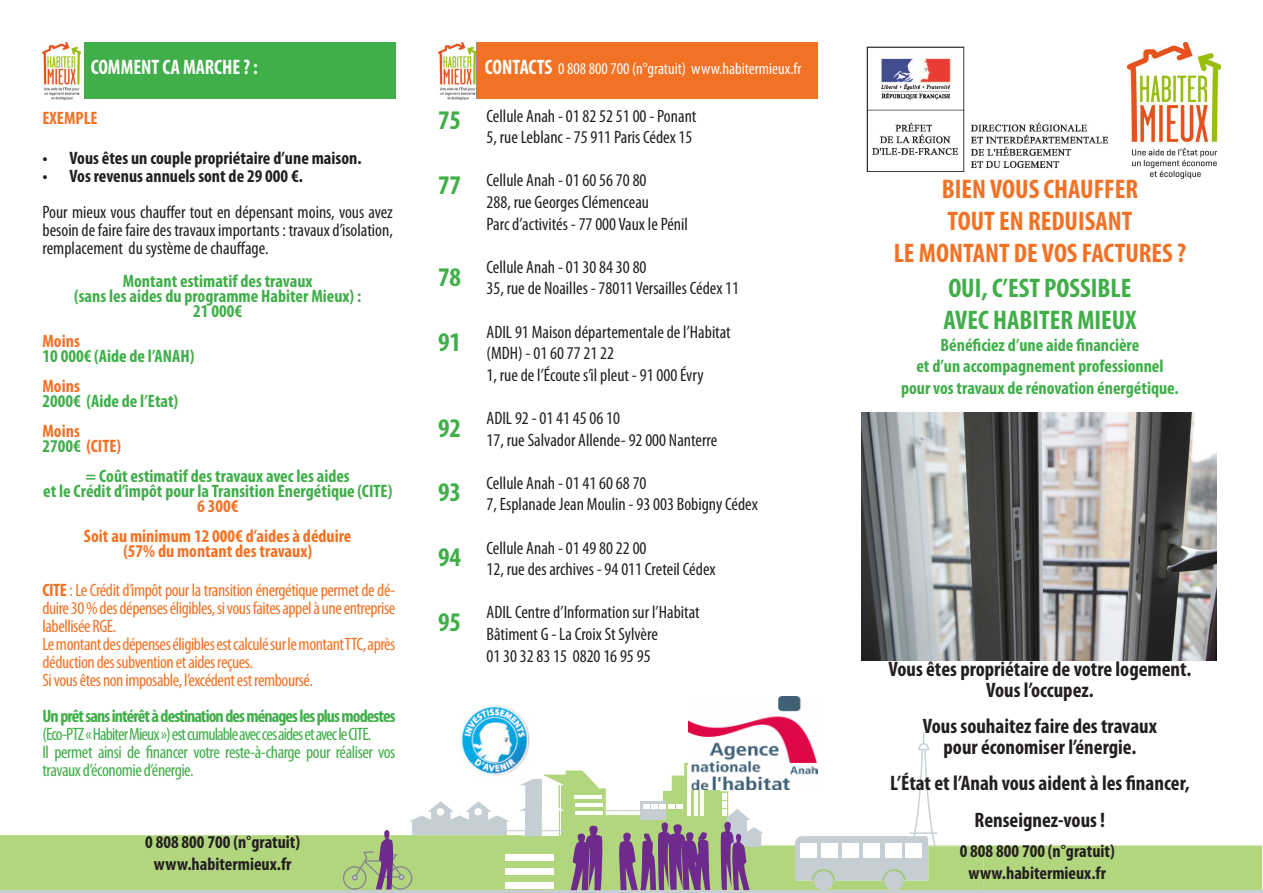
<style>
.page{position:relative;width:1263px;height:893px;background:#fff}
.page>*{position:absolute;margin:0;border:0;box-sizing:border-box;transform-origin:0 0}
.t1{font:700 condensed 27px "Myriad Pro";color:#f27225}
.t2{font:700 condensed 27px "Myriad Pro";color:#40ae49}
.t3{font:700 condensed 21px "Myriad Pro";color:#231f20}
.Paragraph_Style_1{font:700 condensed 21px "Myriad Pro";color:#fff;scale:.95 1}
.t4{font:condensed 18px/18px "Myriad Pro";color:#231f20;text-align:justify}
.t5{font:700 condensed 18px "Myriad Pro";color:#40ae49}
.t6{font:condensed 18px/18px "Myriad Pro";letter-spacing:-.025em;color:#f27225;text-align:justify}
.t7{font:700 condensed 18px "Myriad Pro";color:#231f20}
.t8{font:condensed 18px/18px "Myriad Pro";letter-spacing:-.05em;color:#40ae49}
.t9{font:700 condensed 18px "Myriad Pro";color:#f27225}
.t10{font:condensed 18px/18px "Myriad Pro";letter-spacing:-.025em;color:#40ae49}
.Paragraph_Style_1-2{font:condensed 16.5px "Myriad Pro";color:#fff}
.s1{color:#40ae49}
.s2{font-weight:700}
.s3{font-weight:700;font-size:21px}
</style>
<div class="page">
<svg style="left:0;top:763px;width:1262px;height:127px"></svg>
<hr style="left:687px;top:765px;width:4px;height:51px;background:#fff">
<svg style="left:343px;top:774px;width:367px;height:116px"></svg>
<svg style="left:720px;top:794px;width:44px;height:96px"></svg>
<hr style="left:0;top:890px;width:1263px;height:3px;background:#c5ced3">
<svg style="left:795px;top:732px;width:189px;height:158px"></svg>
<img style="left:861px;top:413px;width:355px;height:247px">
<img style="left:1127px;top:43px;width:93px;height:136px">
<img style="left:438px;top:43px;width:38px;height:56px">
<div style="left:476px;top:43px;width:341px;height:56px;background:#f27225"></div>
<img style="left:688px;top:696px;width:129px;height:93px">
<img style="left:438px;top:706px;width:106px;height:72px">
<div style="left:84px;top:43px;width:311px;height:56px;background:#40ae49"></div>
<img style="left:43px;top:43px;width:38px;height:56px">
<img style="left:866px;top:46px;width:243px;height:126px">
<p class="Paragraph_Style_1" style="left:91px;top:54px;width:178px">COMMENT CA MARCHE ? :</p>
<p class="t9" style="left:43px;top:107px;width:57px">EXEMPLE</p>
<p class="t7" style="left:43px;top:146px;width:321px">• Vous êtes un couple propriétaire d’une maison.</p>
<p class="t7" style="left:43px;top:164px;width:262px">• Vos revenus annuels sont de 29 000 €.</p>
<p class="t4" style="left:43px;top:202px;width:352px">Pour mieux vous chauffer tout en dépensant moins, vous avez besoin de faire faire des travaux importants : travaux d’isolation, remplacement du système de chauffage.</p>
<p class="t5" style="left:123px;top:269px;width:191px">Montant estimatif des travaux</p>
<p class="t5" style="left:74px;top:284px;width:289px">(sans les aides du programme Habiter Mieux) :</p>
<p class="t5" style="left:193px;top:299px;width:50px">21 000€</p>
<p class="t9" style="left:43px;top:329px;width:39px">Moins</p>
<p class="t5" style="left:43px;top:344px;width:153px">10 000€ (Aide de l’ANAH)</p>
<p class="t9" style="left:43px;top:374px;width:39px">Moins</p>
<p class="t5" style="left:43px;top:389px;width:137px">2000€ (Aide de l’Etat)</p>
<p class="t9" style="left:43px;top:419px;width:39px">Moins</p>
<p class="t9" style="left:43px;top:434px;width:80px"><span class="s1">2700€</span> (CITE)</p>
<p class="t5" style="left:86px;top:464px;width:266px">= Coût estimatif des travaux avec les aides</p>
<p class="t5" style="left:43px;top:479px;width:351px">et le Crédit d’impôt pour la Transition Energétique (CITE)</p>
<p class="t9" style="left:197px;top:494px;width:43px">6 300€</p>
<p class="t9" style="left:84px;top:524px;width:269px">Soit au minimum 12 000€ d’aides à déduire</p>
<p class="t9" style="left:123px;top:539px;width:190px">(57% du montant des travaux)</p>
<p class="t6" style="left:43px;top:581px;width:354px"><span class="s2">CITE</span> : Le Crédit d’impôt pour la transition énergétique permet de dé&shy;duire 30 % des dépenses éligibles, si vous faites appel à une entreprise labellisée RGE.</p>
<p class="t6" style="left:43px;top:635px;width:354px">LemontantdesdépenseséligiblesestcalculésurlemontantTTC,après déduction des subvention et aides reçues.</p>
<p class="t6" style="left:43px;top:671px;width:272px">Sivousêtes non imposable, l’excédentestremboursé.</p>
<p class="t8" style="left:43px;top:707px;width:354px"><span class="s2">Un prêt sans intérêt à destination des ménages les plus modestes </span>(Eco-PTZ« HabiterMieux »)estcumulableaveccesaidesetavecleCITE.</p>
<p class="t10" style="left:43px;top:743px;width:354px">Il permet ainsi de financer votre reste-à-charge pour réaliser vos travaux d’économie d’énergie.</p>
<p class="t7" style="left:145px;top:831px;width:156px">0 808 800 700 (n°gratuit)</p>
<p class="t7" style="left:154px;top:853px;width:139px">www.habitermieux.fr</p>
<p class="t2" style="left:438px;top:104px;width:25px">75</p>
<p class="t2" style="left:438px;top:168px;width:25px">77</p>
<p class="t2" style="left:438px;top:260px;width:25px">78</p>
<p class="t2" style="left:438px;top:325px;width:25px">91</p>
<p class="t2" style="left:438px;top:411px;width:25px">92</p>
<p class="t2" style="left:438px;top:476px;width:25px">93</p>
<p class="t2" style="left:438px;top:540px;width:25px">94</p>
<p class="t2" style="left:438px;top:605px;width:25px">95</p>
<p class="Paragraph_Style_1-2" style="left:485px;top:58px;width:318px"><span class="s3">CONTACTS</span> 0 808 800 700 (n°gratuit) www.habitermieux.fr</p>
<p class="t4" style="left:486px;top:106px;width:211px">Cellule Anah - 01 82 52 51 00 - Ponant</p>
<p class="t4" style="left:486px;top:128px;width:207px">5, rue Leblanc - 75 911 Paris Cédex 15</p>
<p class="t4" style="left:486px;top:171px;width:161px">Cellule Anah - 01 60 56 70 80</p>
<p class="t4" style="left:486px;top:193px;width:164px">288, rue Georges Clémenceau</p>
<p class="t4" style="left:486px;top:214px;width:203px">Parc d’activités - 77 000 Vaux le Pénil</p>
<p class="t4" style="left:486px;top:258px;width:161px">Cellule Anah - 01 30 84 30 80</p>
<p class="t4" style="left:486px;top:279px;width:254px">35, rue de Noailles - 78011 Versailles Cédex 11</p>
<p class="t4" style="left:486px;top:322px;width:246px">ADIL 91 Maison départementale de l’Habitat</p>
<p class="t4" style="left:486px;top:344px;width:129px">(MDH) - 01 60 77 21 22</p>
<p class="t4" style="left:486px;top:366px;width:219px">1, rue de l’Écoute s’il pleut - 91 000 Évry</p>
<p class="t4" style="left:486px;top:409px;width:135px">ADIL 92 - 01 41 45 06 10</p>
<p class="t4" style="left:486px;top:430px;width:232px">17, rue Salvador Allende- 92 000 Nanterre</p>
<p class="t4" style="left:486px;top:474px;width:161px">Cellule Anah - 01 41 60 68 70</p>
<p class="t4" style="left:486px;top:495px;width:273px">7, Esplanade Jean Moulin - 93 003 Bobigny Cédex</p>
<p class="t4" style="left:486px;top:538px;width:161px">Cellule Anah - 01 49 80 22 00</p>
<p class="t4" style="left:486px;top:560px;width:230px">12, rue des archives - 94 011 Creteil Cédex</p>
<p class="t4" style="left:486px;top:603px;width:215px">ADIL Centre d’Information sur l’Habitat</p>
<p class="t4" style="left:486px;top:625px;width:173px">Bâtiment G - La Croix St Sylvère</p>
<p class="t4" style="left:486px;top:646px;width:166px">01 30 32 83 15 0820 16 95 95</p>
<p class="t1" style="left:942px;top:172px;width:198px">BIEN VOUS CHAUFFER</p>
<p class="t1" style="left:947px;top:204px;width:186px">TOUT EN REDUISANT</p>
<p class="t1" style="left:894px;top:237px;width:294px">LE MONTANT DE VOS FACTURES ?</p>
<p class="t2" style="left:948px;top:271px;width:185px">OUI, C’EST POSSIBLE</p>
<p class="t2" style="left:943px;top:303px;width:194px">AVEC HABITER MIEUX</p>
<p class="t5" style="left:940px;top:333px;width:200px">Bénéficiez d’une aide financière</p>
<p class="t5" style="left:916px;top:355px;width:249px">et d’un accompagnement professionnel</p>
<p class="t5" style="left:901px;top:377px;width:279px">pour vos travaux de rénovation énergétique.</p>
<p class="t3" style="left:888px;top:656px;width:304px">Vous êtes propriétaire de votre logement.</p>
<p class="t3" style="left:986px;top:677px;width:109px">Vous l’occupez.</p>
<p class="t3" style="left:923px;top:713px;width:236px">Vous souhaitez faire des travaux</p>
<p class="t3" style="left:943px;top:734px;width:194px">pour économiser l’énergie.</p>
<p class="t3" style="left:890px;top:770px;width:301px">L’État et l’Anah vous aident à les financer,</p>
<p class="t3" style="left:974px;top:806px;width:132px">Renseignez-vous !</p>
<p class="t7" style="left:960px;top:840px;width:156px">0 808 800 700 (n°gratuit)</p>
<p class="t7" style="left:968px;top:861px;width:139px">www.habitermieux.fr</p>
</div>
